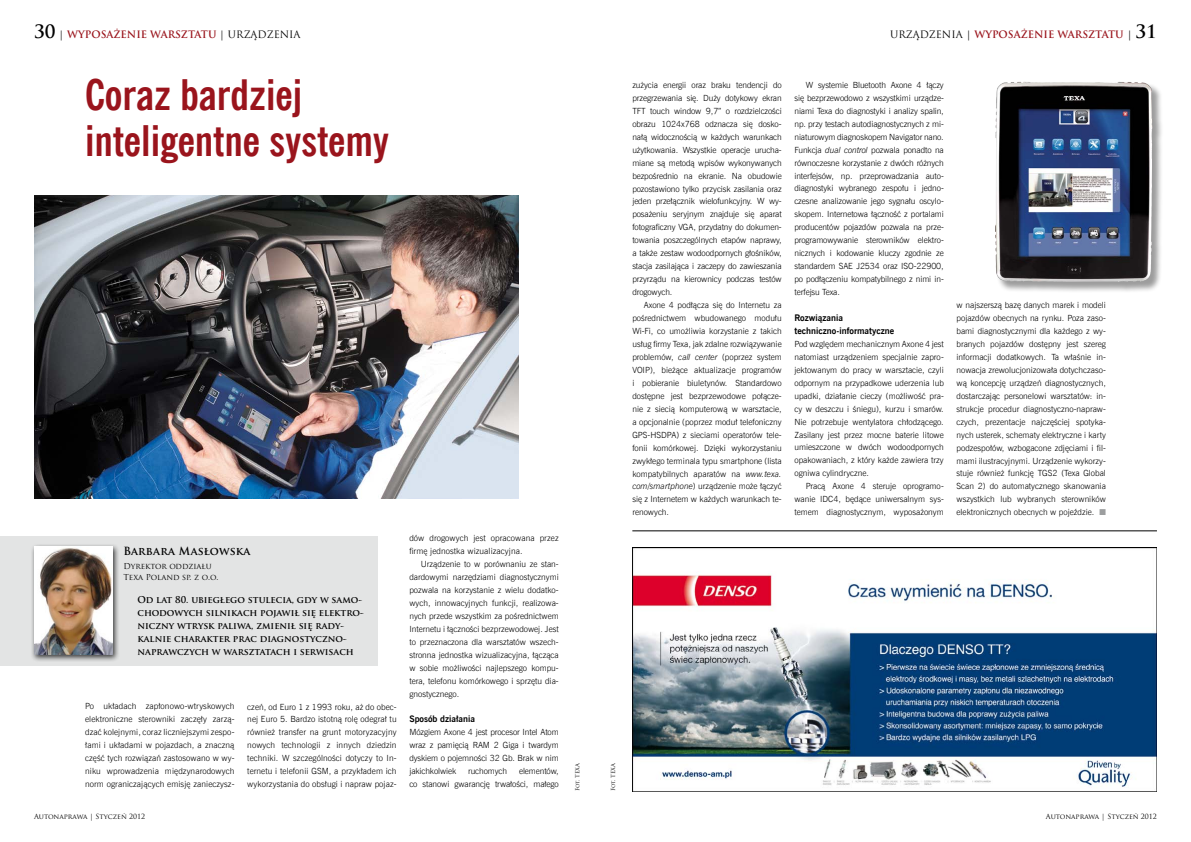
<style>
.page{position:relative;width:1191px;height:842px;background:#fff}
.page>*{position:absolute;margin:0;border:0;box-sizing:border-box;transform-origin:0 0}
.t1{font:700 42px/46px "News Goth Cn EU";color:#9a141c}
.t2{font:700 11px "Trajan Pro";letter-spacing:.02em;color:#000}
.t3{font:700 10px "Trajan Pro";color:#9a141c}
.t4{font:700 9.2px/13px "Trajan Pro";color:#000}
.t5{font:700 9px/13px "News Goth EU";color:#000}
.t6{font:8.5px/13px "News Goth Lt EU";color:#000;text-align:justify}
.t7{font:8px/11px "Trajan Pro";color:#000}
.t8{font:7px "Trajan Pro";color:#000}
.t9{font:5.5px "Trajan Pro";color:#000}
.s1{font-size:18px;color:#000}
.s2{font-weight:400;color:#000}
.s3{font-style:italic}
.s4{color:#9c9e9f}
</style>
<div class="page">
<div style="left:0;top:536px;width:377px;height:129px;background:#e3e4e4"></div>
<div style="left:31px;top:543px;width:89px;height:119px;background:#000;opacity:.75"></div>
<img style="left:34px;top:547px;width:78px;height:108px">
<img style="left:34px;top:195px;width:485px;height:303px">
<img style="left:632px;top:547px;width:525px;height:244px">
<div style="left:995px;top:82px;width:169px;height:211px;background:#000;opacity:.39"></div>
<img style="left:995px;top:82px;width:123px;height:150px">
<hr style="left:632px;top:531px;width:525px;height:1px;background:#000">
<p class="t3" style="left:34px;top:28px;width:268px"><span class="s1">30</span> <span class="s2">|</span> WYPOSAŻENIE WARSZTATU <span class="s2">| URZĄDZENIA</span></p>
<h1 class="t1" style="left:85px;top:73px;width:305px">Coraz bardziej inteligentne systemy</h1>
<p class="t2" style="left:123px;top:544px;width:129px">Barbara Masłowska</p>
<p class="t7" style="left:123px;top:560px;width:97px">Dyrektor oddziału<br>Texa Poland sp. z o.o.</p>
<p class="t4" style="left:138px;top:593px;width:227px">Od lat 80. ubiegłego stulecia, gdy w samo&shy;chodowych silnikach pojawił się elektro&shy;niczny wtrysk paliwa, zmienił się rady&shy;kalnie charakter prac diagnostyczno&shy;naprawczych w warsztatach i serwisach</p>
<p class="t6" style="left:85px;top:700px;width:151px">Po układach zapłonowo-wtryskowych elektroniczne sterowniki zaczęły zarzą&shy;dzać kolejnymi, coraz liczniejszymi zespo&shy;łami i układami w pojazdach, a znaczną część tych rozwiązań zastosowano w wy&shy;niku wprowadzenia międzynarodowych norm ograniczających emisję zanieczysz-</p>
<p class="t6" style="left:247px;top:700px;width:151px">czeń, od Euro 1 z 1993 roku, aż do obec&shy;nej Euro 5. Bardzo istotną rolę odegrał tu również transfer na grunt motoryzacyjny nowych technologii z innych dziedzin techniki. W szczególności dotyczy to In&shy;ternetu i telefonii GSM, a przykładem ich wykorzystania do obsługi i napraw pojaz-</p>
<p class="t8" style="left:34px;top:812px;width:113px">Autonaprawa | Styczeń 2012</p>
<p class="t6" style="left:409px;top:532px;width:151px">dów drogowych jest opracowana przez firmę jednostka wizualizacyjna.</p>
<p class="t6" style="left:409px;top:558px;width:151px;text-indent:11px">Urządzenie to w porównaniu ze stan&shy;dardowymi narzędziami diagnostycznymi pozwala na korzystanie z wielu dodatko&shy;wych, innowacyjnych funkcji, realizowa&shy;nych przede wszystkim za pośrednictwem Internetu i łączności bezprzewodowej. Jest to przeznaczona dla warsztatów wszech&shy;stronna jednostka wizualizacyjna, łącząca w sobie możliwości najlepszego kompu&shy;tera, telefonu komórkowego i sprzętu dia&shy;gnostycznego.</p>
<p class="t5" style="left:409px;top:713px;width:67px">Sposób działania</p>
<p class="t6" style="left:409px;top:726px;width:151px">Mózgiem Axone 4 jest procesor Intel Atom wraz z pamięcią RAM 2 Giga i twardym dyskiem o pojemności 32 Gb. Brak w nim jakichkolwiek</p>
<p class="t6" style="left:409px;top:765px;width:151px;text-align:right">elementów,<br>co stanowi gwarancję trwałości, małego</p>
<p class="t6" style="left:468px;top:765px;width:40px">ruchomych</p>
<p class="t9" style="left:574px;top:791px;width:30px;rotate:-90deg">Fot. TEXA</p>
<p class="t9" style="left:609px;top:791px;width:30px;rotate:-90deg">Fot. TEXA</p>
<p class="t3" style="left:890px;top:28px;width:268px"><span class="s2">URZĄDZENIA |</span> WYPOSAŻENIE WARSZTATU <span class="s2">|</span> <span class="s1">31</span></p>
<p class="t6" style="left:632px;top:78px;width:151px">zużycia energii oraz braku tendencji do przegrzewania się. Duży dotykowy ekran TFT touch window 9,7” o rozdzielczości obrazu 1024x768 odznacza się dosko&shy;nałą widocznością w każdych warunkach użytkowania. Wszystkie operacje urucha&shy;miane są metodą wpisów wykonywanych bezpośrednio na ekranie. Na obudowie pozostawiono tylko przycisk zasilania oraz jeden przełącznik wielofunkcyjny. W wy&shy;posażeniu seryjnym znajduje się aparat fotograficzny VGA, przydatny do dokumen&shy;towania poszczególnych etapów naprawy, a także zestaw wodoodpornych głośników, stacja zasilająca i zaczepy do zawieszania przyrządu na kierownicy podczas testów drogowych.</p>
<p class="t6" style="left:632px;top:299px;width:151px;text-indent:11px">Axone 4 podłącza się do Internetu za pośrednictwem wbudowanego modułu Wi-Fi, co umożliwia korzystanie z takich usług firmy Texa, jak zdalne rozwiązywanie problemów, <span class="s3">call center</span> (poprzez system VOIP), bieżące aktualizacje programów i pobieranie biuletynów. Standardowo dostępne jest bezprzewodowe połącze&shy;nie z siecią komputerową w warsztacie, a opcjonalnie (poprzez moduł telefoniczny GPS-HSDPA) z sieciami operatorów tele&shy;fonii komórkowej. Dzięki wykorzystaniu zwykłego terminala typu smartphone (lista kompatybilnych aparatów na <span class="s3">www.texa. com/smartphone</span>) urządzenie może łączyć się z Internetem w każdych warunkach te&shy;renowych.</p>
<p class="t6" style="left:794px;top:78px;width:151px;text-indent:11px">W systemie Bluetooth Axone 4 łączy się bezprzewodowo z wszystkimi urządze&shy;niami Texa do diagnostyki i analizy spalin, np. przy testach autodiagnostycznych z mi&shy;niaturowym diagnoskopem Navigator nano.<br>Funkcja <span class="s3">dual control</span> pozwala ponadto na równoczesne korzystanie z dwóch różnych interfejsów, np. przeprowadzania auto&shy;diagnostyki wybranego zespołu i jedno&shy;czesne analizowanie jego sygnału oscylo&shy;skopem. Internetowa łączność z portalami producentów pojazdów pozwala na prze&shy;programowywanie sterowników elektro&shy;nicznych i kodowanie kluczy zgodnie ze standardem SAE J2534 oraz ISO-22900, po podłączeniu kompatybilnego z nimi in&shy;terfejsu Texa.</p>
<p class="t5" style="left:794px;top:312px;width:101px">Rozwiązania techniczno-informatyczne</p>
<p class="t6" style="left:794px;top:337px;width:151px">Pod względem mechanicznym Axone 4 jest natomiast urządzeniem specjalnie zapro&shy;jektowanym do pracy w warsztacie, czyli odpornym na przypadkowe uderzenia lub upadki, działanie cieczy (możliwość pra&shy;cy w deszczu i śniegu), kurzu i smarów.<br>Nie potrzebuje wentylatora chłodzącego.<br>Zasilany jest przez mocne baterie litowe umieszczone w dwóch wodoodpornych opakowaniach, z który każde zawiera trzy ogniwa cylindryczne.</p>
<p class="t6" style="left:794px;top:480px;width:151px;text-indent:11px">Pracą Axone 4 steruje oprogramo&shy;wanie IDC4, będące uniwersalnym sys&shy;temem diagnostycznym, wyposażonym</p>
<p class="t6" style="left:956px;top:299px;width:151px">w najszerszą bazę danych marek i modeli pojazdów obecnych na rynku. Poza zaso&shy;bami diagnostycznymi dla każdego z wy&shy;branych pojazdów dostępny jest szereg informacji dodatkowych. Ta właśnie in&shy;nowacja zrewolucjonizowała dotychczaso&shy;wą koncepcję urządzeń diagnostycznych, dostarczając personelowi warsztatów: in&shy;strukcje procedur diagnostyczno-napraw&shy;czych, prezentacje najczęściej spotyka&shy;nych usterek, schematy elektryczne i karty podzespołów, wzbogacone zdjęciami i fil&shy;mami ilustracyjnymi. Urządzenie wykorzy&shy;stuje również funkcję TGS2 (Texa Global Scan 2) do automatycznego skanowania wszystkich lub wybranych sterowników elektronicznych obecnych w pojeździe. <span class="s4">■</span></p>
<p class="t8" style="left:1045px;top:812px;width:113px">Autonaprawa | Styczeń 2012</p>
</div>
